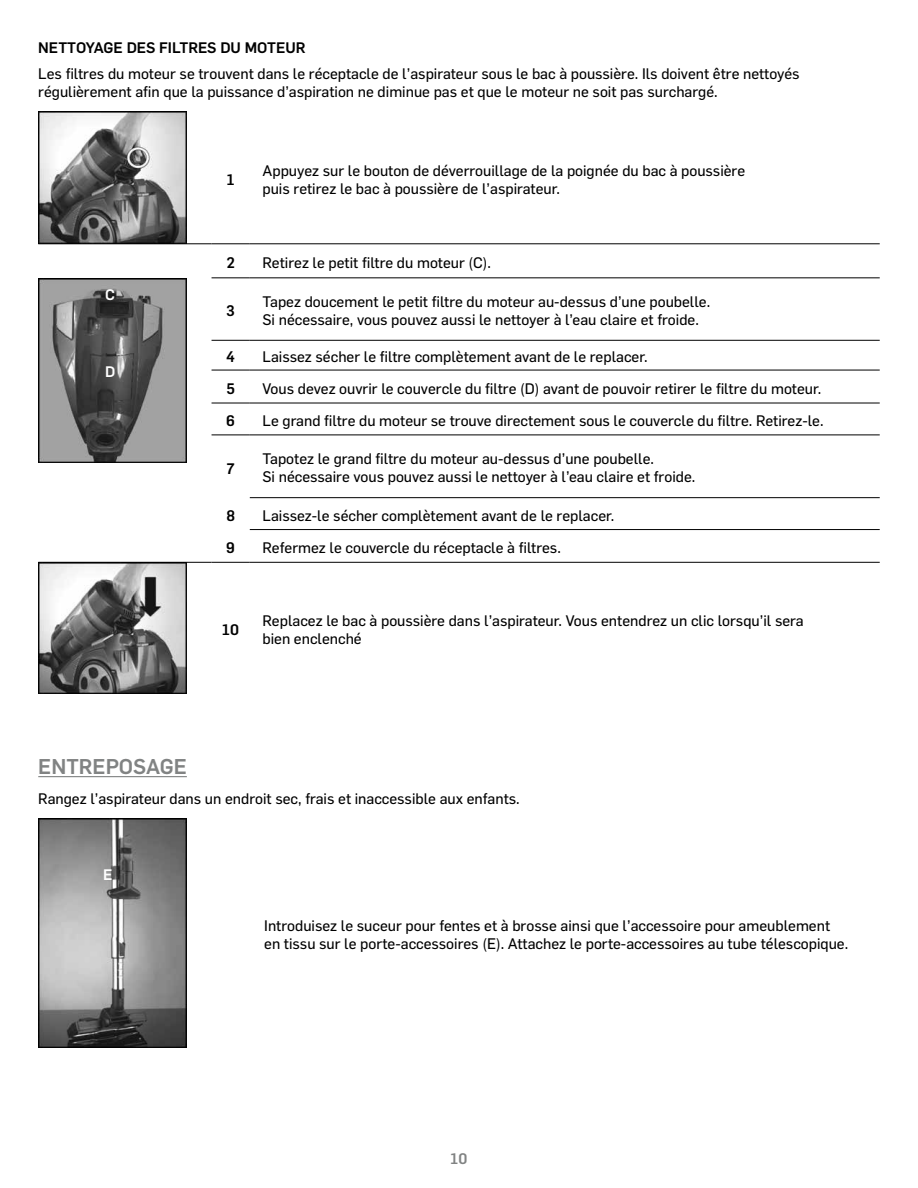
<style>
.page{position:relative;width:918px;height:1188px;background:#fff}
.page>*{position:absolute;margin:0;border:0;box-sizing:border-box;transform-origin:0 0}
.t1{font:500 21px "Flama";color:#818383}
.t2{font:15px/18px "Flama Basic";color:#000}
.t3{font:500 15px "Flama";color:#000}
.t4{font:500 15px "Flama";color:#fff}
.t5{font:500 15px "Flama";color:#818383}
</style>
<div class="page">
<hr style="left:38px;top:776px;width:149px;height:1px;background:#818383">
<hr style="left:38px;top:244px;width:174px;height:1px;background:#000">
<hr style="left:38px;top:562px;width:174px;height:1px;background:#000">
<hr style="left:212px;top:244px;width:38px;height:1px;background:#000">
<hr style="left:250px;top:244px;width:630px;height:1px;background:#000">
<hr style="left:212px;top:278px;width:38px;height:1px;background:#000">
<hr style="left:250px;top:278px;width:630px;height:1px;background:#000">
<hr style="left:212px;top:340px;width:38px;height:1px;background:#000">
<hr style="left:250px;top:340px;width:630px;height:1px;background:#000">
<hr style="left:212px;top:370px;width:38px;height:1px;background:#000">
<hr style="left:250px;top:370px;width:630px;height:1px;background:#000">
<hr style="left:212px;top:403px;width:38px;height:1px;background:#000">
<hr style="left:250px;top:403px;width:630px;height:1px;background:#000">
<hr style="left:212px;top:562px;width:38px;height:1px;background:#000">
<hr style="left:212px;top:435px;width:38px;height:1px;background:#000">
<hr style="left:250px;top:435px;width:630px;height:1px;background:#000">
<hr style="left:250px;top:497px;width:630px;height:1px;background:#000">
<hr style="left:250px;top:529px;width:630px;height:1px;background:#000">
<hr style="left:250px;top:562px;width:630px;height:1px;background:#000">
<img style="left:38px;top:112px;width:149px;height:132px">
<img style="left:38px;top:279px;width:149px;height:184px">
<img style="left:38px;top:563px;width:149px;height:131px">
<img style="left:38px;top:819px;width:149px;height:228px">
<p class="t3" style="left:38px;top:36px;width:269px">NETTOYAGE DES FILTRES DU MOTEUR</p>
<p class="t2" style="left:38px;top:64px;width:763px">Les filtres du moteur se trouvent dans le réceptacle de l’aspirateur sous le bac à poussière. Ils doivent être nettoyés régulièrement afin que la puissance d’aspiration ne diminue pas et que le moteur ne soit pas surchargé.</p>
<p class="t4" style="left:105px;top:284px;width:11px">C</p>
<p class="t4" style="left:105px;top:361px;width:12px">D</p>
<p class="t3" style="left:227px;top:169px;width:9px">1</p>
<p class="t2" style="left:263px;top:160px;width:484px">Appuyez sur le bouton de déverrouillage de la poignée du bac à poussière puis retirez le bac à poussière de l’aspirateur.</p>
<p class="t3" style="left:226px;top:252px;width:10px">2</p>
<p class="t2" style="left:263px;top:253px;width:230px">Retirez le petit filtre du moteur (C).</p>
<p class="t3" style="left:226px;top:300px;width:10px">3</p>
<p class="t2" style="left:263px;top:292px;width:449px">Tapez doucement le petit filtre du moteur au-dessus d’une poubelle.<br>Si nécessaire, vous pouvez aussi le nettoyer à l’eau claire et froide.</p>
<p class="t3" style="left:226px;top:346px;width:10px">4</p>
<p class="t2" style="left:263px;top:347px;width:387px">Laissez sécher le filtre complètement avant de le replacer.</p>
<p class="t3" style="left:226px;top:378px;width:10px">5</p>
<p class="t2" style="left:263px;top:378px;width:560px">Vous devez ouvrir le couvercle du filtre (D) avant de pouvoir retirer le filtre du moteur.</p>
<p class="t3" style="left:226px;top:410px;width:10px">6</p>
<p class="t2" style="left:263px;top:411px;width:563px">Le grand filtre du moteur se trouve directement sous le couvercle du filtre. Retirez-le.</p>
<p class="t3" style="left:226px;top:457px;width:10px">7</p>
<p class="t2" style="left:263px;top:449px;width:434px">Tapotez le grand filtre du moteur au-dessus d’une poubelle.<br>Si nécessaire vous pouvez aussi le nettoyer à l’eau claire et froide.</p>
<p class="t3" style="left:226px;top:505px;width:10px">8</p>
<p class="t2" style="left:263px;top:505px;width:353px">Laissez-le sécher complètement avant de le replacer.</p>
<p class="t3" style="left:226px;top:537px;width:10px">9</p>
<p class="t2" style="left:263px;top:538px;width:300px">Refermez le couvercle du réceptacle à filtres.</p>
<p class="t3" style="left:222px;top:619px;width:18px">10</p>
<p class="t2" style="left:263px;top:611px;width:543px">Replacez le bac à poussière dans l’aspirateur. Vous entendrez un clic lorsqu’il sera bien enclenché</p>
<h1 class="t1" style="left:38px;top:751px;width:150px">ENTREPOSAGE</h1>
<p class="t2" style="left:38px;top:789px;width:483px">Rangez l’aspirateur dans un endroit sec, frais et inaccessible aux enfants.</p>
<p class="t4" style="left:103px;top:863px;width:11px">E</p>
<p class="t2" style="left:264px;top:916px;width:586px">Introduisez le suceur pour fentes et à brosse ainsi que l’accessoire pour ameublement en tissu sur le porte-accessoires (E). Attachez le porte-accessoires au tube télescopique.</p>
<p class="t5" style="left:451px;top:1148px;width:18px">10</p>
</div>
